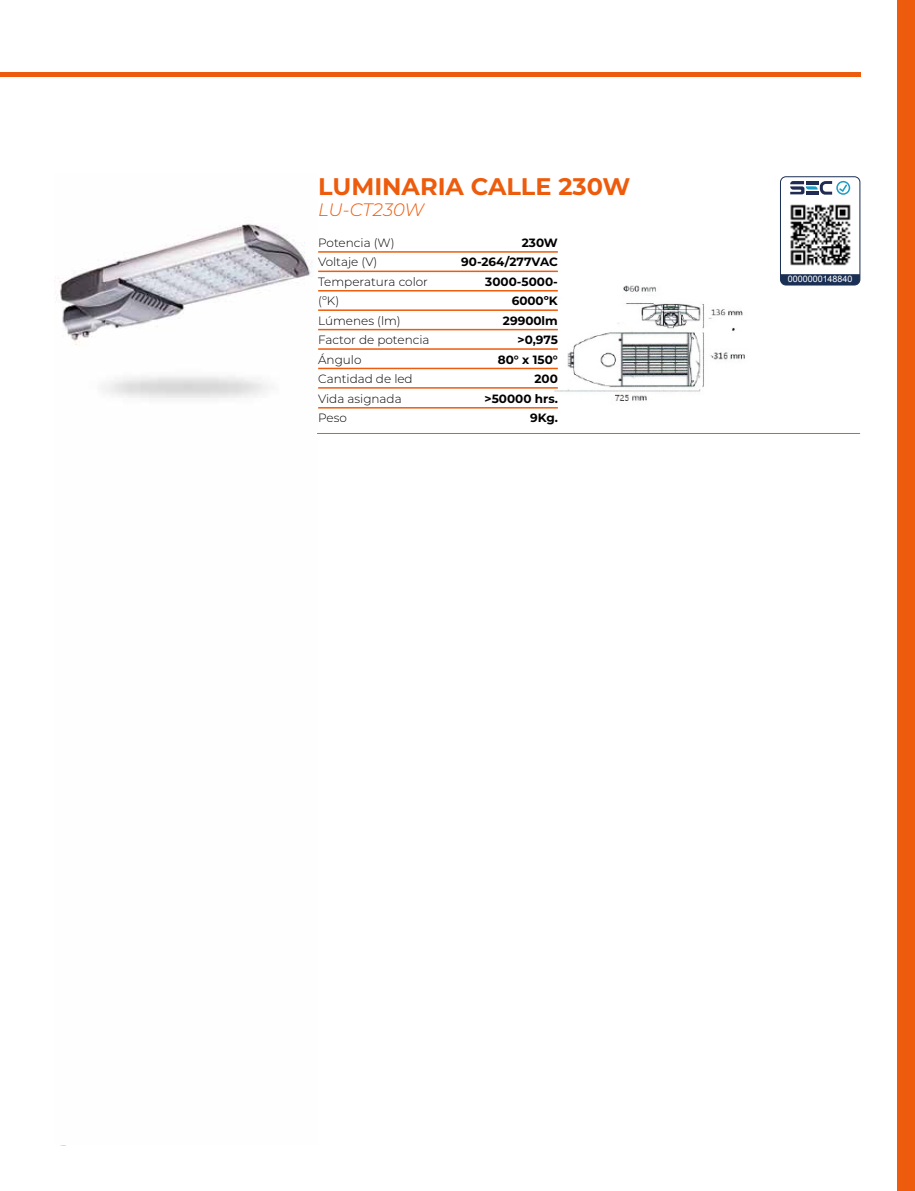
<style>
.page{position:relative;width:915px;height:1191px;background:#fff}
.page>*{position:absolute;margin:0;border:0;box-sizing:border-box;transform-origin:0 0}
.t1{font:700 24px "Montserrat";color:#ed5c0c}
.t2{font:italic 300 18px "Montserrat";letter-spacing:-.005em;color:#ed5c0c}
.t3{font:300 12px/19.5px "Montserrat";color:#000}
.t4{font:700 12px/19.5px "Montserrat";color:#000;text-align:right}
.t5{font:8.85px "Arial";color:#fff}
</style>
<div class="page">
<img style="left:546px;top:270px;width:199px;height:131px">
<div style="left:0;top:72px;width:860px;height:5px;background:#ed5c0c"></div>
<img style="left:54px;top:224px;width:257px;height:174px">
<hr style="left:317px;top:433px;width:542px;height:1px;background:#ed5c0c">
<svg style="left:781px;top:274px;width:78px;height:11px"></svg>
<div style="left:779px;top:176px;width:81px;height:109px;border:1px solid #1a2f54;border-radius:6px"></div>
<svg style="left:790px;top:181px;width:59px;height:14px"></svg>
<img style="left:790px;top:204px;width:61px;height:61px">
<hr style="left:318px;top:270px;width:239px;height:2px;background:#ed5c0c">
<hr style="left:318px;top:251px;width:239px;height:2px;background:#ed5c0c">
<hr style="left:318px;top:290px;width:239px;height:1px;background:#ed5c0c">
<hr style="left:318px;top:329px;width:239px;height:1px;background:#ed5c0c">
<hr style="left:318px;top:309px;width:239px;height:2px;background:#ed5c0c">
<hr style="left:318px;top:348px;width:239px;height:2px;background:#ed5c0c">
<hr style="left:318px;top:368px;width:239px;height:1px;background:#ed5c0c">
<hr style="left:318px;top:387px;width:239px;height:1px;background:#ed5c0c">
<hr style="left:318px;top:407px;width:239px;height:1px;background:#ed5c0c">
<div style="left:897px;top:0;width:17px;height:1191px;background:#ed5c0c"></div>
<h1 class="t1" style="left:318px;top:169px;width:313px">LUMINARIA CALLE 230W</h1>
<h2 class="t2" style="left:318px;top:197px;width:108px">LU-CT230W</h2>
<p class="t3" style="left:318px;top:232px;width:113px">Potencia (W)<br>Voltaje (V)<br>Temperatura color (ºK)<br>Lúmenes (lm)<br>Factor de potencia<br>Ángulo<br>Cantidad de led<br>Vida asignada<br>Peso</p>
<p class="t4" style="left:461px;top:232px;width:98px">230W<br>90-264/277VAC<br>3000-5000-<br>6000ºK<br>29900lm &gt;0,975<br>80° x 150°<br>200<br>&gt;50000 hrs.<br>9Kg.</p>
<p class="t5" style="left:787px;top:273px;width:66px">0000000148840</p>
</div>
